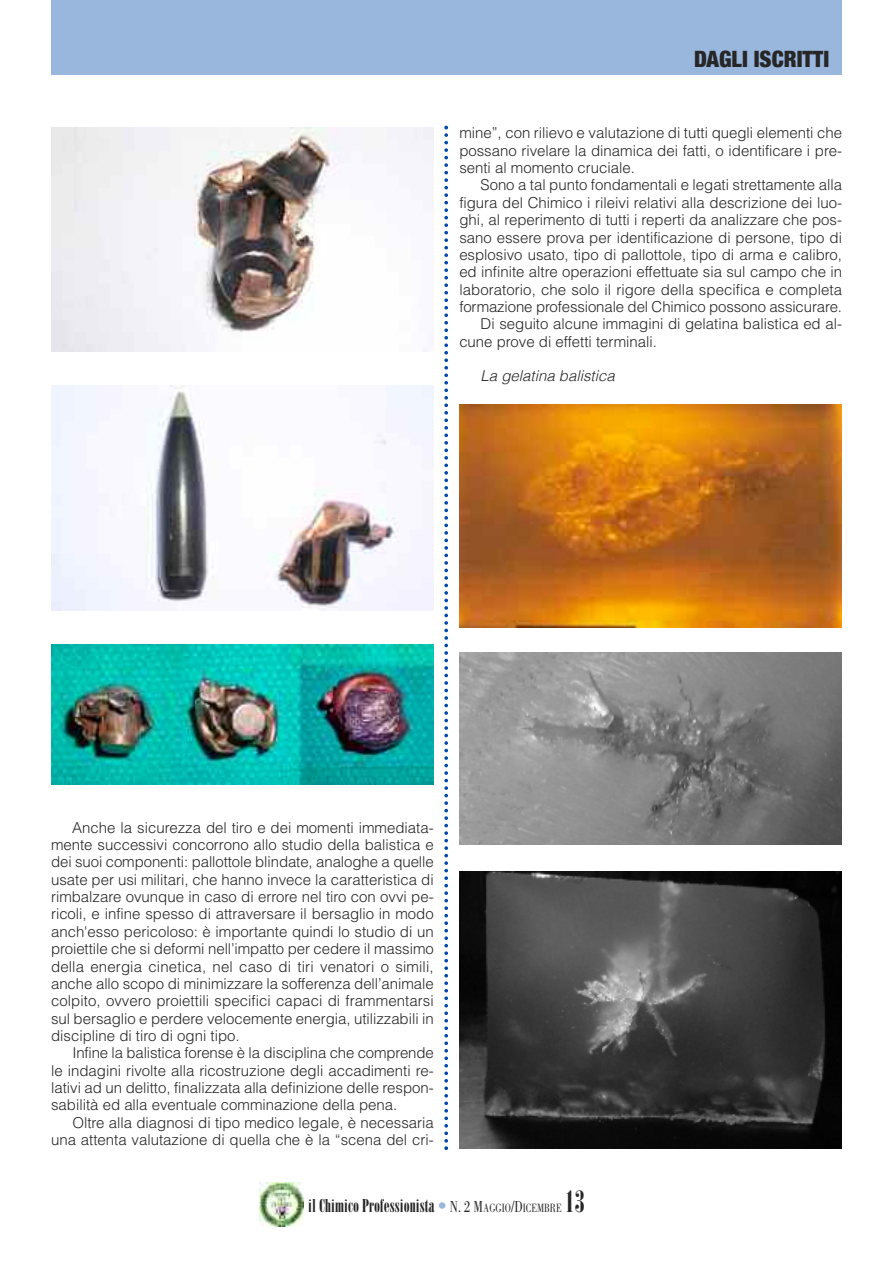
<style>
.page{position:relative;width:893px;height:1263px;background:#fff}
.page>*{position:absolute;margin:0;border:0;box-sizing:border-box;transform-origin:0 0}
.t1{font:30px "Bodoni Poster Compressed";color:#272627}
.t2{font:900 condensed 22.5px "Helvetica Neue";color:#272627}
.t3{font:18px "Bodoni Poster Compressed";color:#272627}
.t4{font:300 15px/17.4px "Helvetica";color:#272627;text-align:justify}
.t5{font:italic 300 15px "Helvetica";color:#272627}
.s1{color:#99b6dd}
.s2{font-family:"Bodoni";font-size:16.5px}
.s3{font-family:"Bodoni";font-size:12.3px}
</style>
<div class="page">
<img style="left:259px;top:1182px;width:45px;height:44px">
<hr style="left:51px;top:74px;width:791px;height:1px;background:#272627">
<div style="left:51px;top:0;width:791px;height:74px;background:#99b6dd"></div>
<svg style="left:444px;top:126px;width:4px;height:1024px"></svg>
<img style="left:51px;top:128px;width:383px;height:224px">
<img style="left:51px;top:386px;width:383px;height:224px">
<img style="left:51px;top:644px;width:383px;height:140px">
<img style="left:459px;top:405px;width:383px;height:222px">
<img style="left:459px;top:653px;width:383px;height:191px">
<img style="left:459px;top:871px;width:383px;height:277px">
<h2 class="t2" style="left:694px;top:45px;width:137px">DAGLI ISCRITTI</h2>
<p class="t4" style="left:459px;top:124px;width:384px">mine”, con rilievo e valutazione di tutti quegli elementi che possano rivelare la dinamica dei fatti, o identificare i pre&shy;senti al momento cruciale.</p>
<p class="t4" style="left:481px;top:177px;width:363px">Sono a tal punto fondamentali e legati strettamente alla</p>
<p class="t4" style="left:459px;top:194px;width:384px">figura del Chimico i rileivi relativi alla descrizione dei luo-</p>
<p class="t4" style="left:459px;top:211px;width:384px">ghi, al reperimento di tutti i reperti da analizzare che pos-</p>
<p class="t4" style="left:459px;top:229px;width:384px">sano essere prova per identificazione di persone, tipo di</p>
<p class="t4" style="left:459px;top:246px;width:384px">esplosivo usato, tipo di pallottole, tipo di arma e calibro,</p>
<p class="t4" style="left:459px;top:263px;width:384px">ed infinite altre operazioni effettuate sia sul campo che in</p>
<p class="t4" style="left:459px;top:281px;width:384px">laboratorio, che solo il rigore della specifica e completa</p>
<p class="t4" style="left:459px;top:298px;width:384px">formazione professionale del Chimico possono assicurare.</p>
<p class="t4" style="left:481px;top:315px;width:363px">Di seguito alcune immagini di gelatina balistica ed al-</p>
<p class="t4" style="left:459px;top:333px;width:199px">cune prove di effetti terminali.</p>
<p class="t5" style="left:481px;top:370px;width:136px">La gelatina balistica</p>
<p class="t4" style="left:51px;top:819px;width:384px;text-indent:21px">Anche la sicurezza del tiro e dei momenti immediata&shy;mente successivi concorrono allo studio della balistica e dei suoi componenti: pallottole blindate, analoghe a quelle usate per usi militari, che hanno invece la caratteristica di rimbalzare ovunque in caso di errore nel tiro con ovvi pe&shy;ricoli, e infine spesso di attraversare il bersaglio in modo anch'esso pericoloso: è importante quindi lo studio di un proiettile che si deformi nell’impatto per cedere il massimo della energia cinetica, nel caso di tiri venatori o simili, anche allo scopo di minimizzare la sofferenza dell’animale colpito, ovvero proiettili specifici capaci di frammentarsi sul bersaglio e perdere velocemente energia, utilizzabili in discipline di tiro di ogni tipo.</p>
<p class="t4" style="left:51px;top:1044px;width:384px;text-indent:21px">Infine la balistica forense è la disciplina che comprende le indagini rivolte alla ricostruzione degli accadimenti re&shy;lativi ad un delitto, finalizzata alla definizione delle respon&shy;sabilità ed alla eventuale comminazione della pena.</p>
<p class="t4" style="left:51px;top:1114px;width:384px;text-align:right">Oltre alla diagnosi di tipo medico legale, è necessaria una attenta valutazione di quella che è la “scena del cri-</p>
<p class="t3" style="left:308px;top:1199px;width:255px">il Chimico Professionista <span class="s1">•</span> <span class="s2">N. 2 M</span><span class="s3">AGGIO</span><span class="s2">/D</span><span class="s3">ICEMBRE</span></p>
<h1 class="t1" style="left:565px;top:1191px;width:21px">13</h1>
</div>
